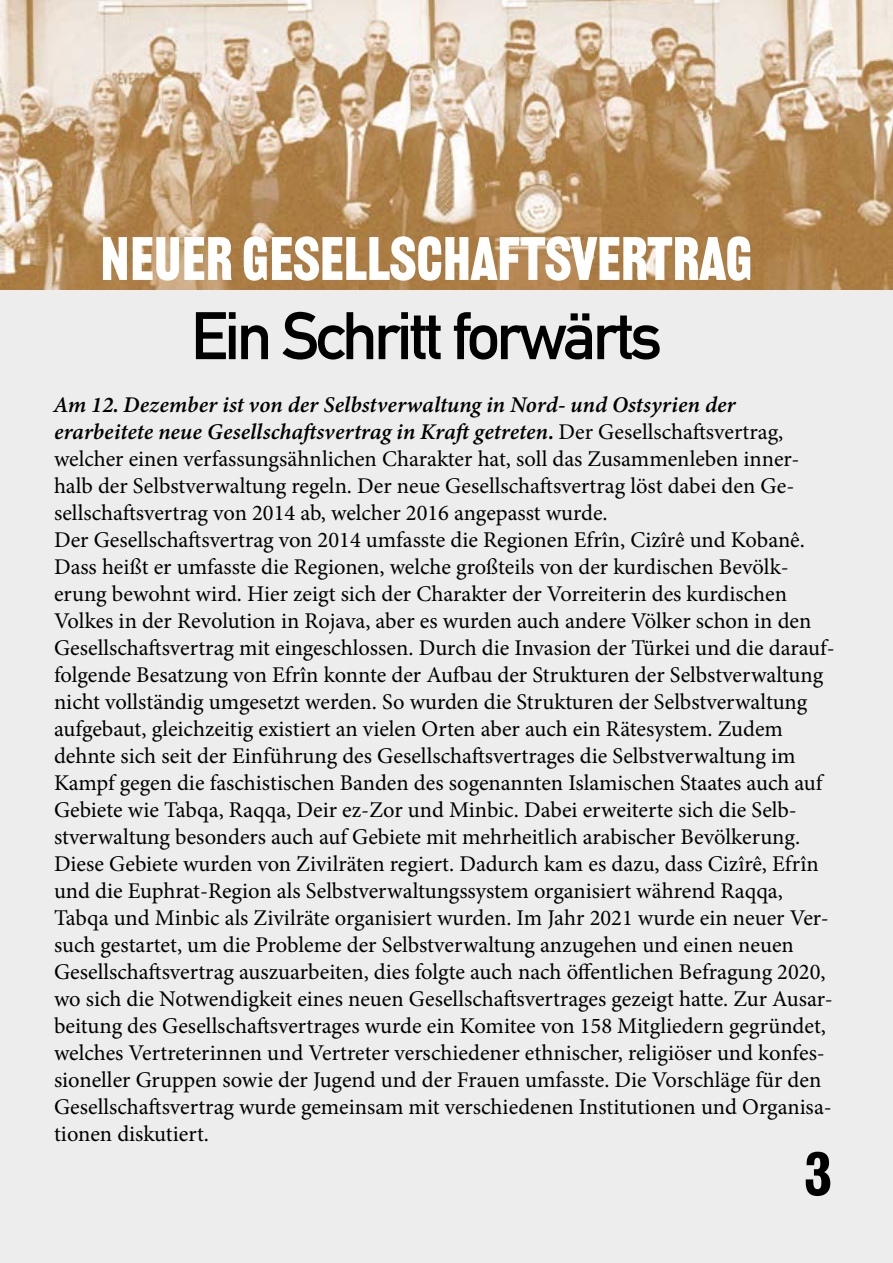
<style>
.page{position:relative;width:893px;height:1263px;background:#ededed}
.page>*{position:absolute;margin:0;border:0;box-sizing:border-box;transform-origin:0 0}
.t1{font:700 66px "DIN Alternate";letter-spacing:-.05em;color:#000}
.t2{font:60px "Railroad Gothic ATF";color:#fff}
.t3{font:60px "Railroad Gothic ATF";color:#000}
.t4{font:22.5px/27px "Minion Pro";color:#000}
.t5{font:italic 22.5px/27px "Minion Variable Concept";color:#000}
.s1{font-family:"Minion Pro";font-style:normal}
</style>
<div class="page">
<img style="left:0;top:0;width:893px;height:289px">
<h2 class="t2" style="left:100px;top:223px;width:654px">NEUER GESELLSCHAFTSVERTRAG</h2>
<h1 class="t1" style="left:191px;top:286px;width:473px">Ein Schritt forwärts</h1>
<p class="t5" style="left:54px;top:391px;width:731px">Am 12. Dezember ist von der Selbstverwaltung in Nord- und Ostsyrien der erarbeitete neue Gesellschaftsvertrag in Kraft getreten. <span class="s1">Der Gesellschaftsvertrag,</span></p>
<p class="t4" style="left:54px;top:446px;width:782px">welcher einen verfassungsähnlichen Charakter hat, soll das Zusammenleben inner&shy;halb der Selbstverwaltung regeln. Der neue Gesellschaftsvertrag löst dabei den Ge&shy;sellschaftsvertrag von 2014 ab, welcher 2016 angepasst wurde.<br>Der Gesellschaftsvertrag von 2014 umfasste die Regionen Efrîn, Cizîrê und Kobanê.<br>Dass heißt er umfasste die Regionen, welche großteils von der kurdischen Bevölk&shy;erung bewohnt wird. Hier zeigt sich der Charakter der Vorreiterin des kurdischen Volkes in der Revolution in Rojava, aber es wurden auch andere Völker schon in den Gesellschaftsvertrag mit eingeschlossen. Durch die Invasion der Türkei und die darauf&shy;folgende Besatzung von Efrîn konnte der Aufbau der Strukturen der Selbstverwaltung nicht vollständig umgesetzt werden. So wurden die Strukturen der Selbstverwaltung aufgebaut, gleichzeitig existiert an vielen Orten aber auch ein Rätesystem. Zudem dehnte sich seit der Einführung des Gesellschaftsvertrages die Selbstverwaltung im Kampf gegen die faschistischen Banden des sogenannten Islamischen Staates auch auf Gebiete wie Tabqa, Raqqa, Deir ez-Zor und Minbic. Dabei erweiterte sich die Selb&shy;stverwaltung besonders auch auf Gebiete mit mehrheitlich arabischer Bevölkerung.<br>Diese Gebiete wurden von Zivilräten regiert. Dadurch kam es dazu, dass Cizîrê, Efrîn und die Euphrat-Region als Selbstverwaltungssystem organisiert während Raqqa, Tabqa und Minbic als Zivilräte organisiert wurden. Im Jahr 2021 wurde ein neuer Ver&shy;such gestartet, um die Probleme der Selbstverwaltung anzugehen und einen neuen Gesellschaftsvertrag auszuarbeiten, dies folgte auch nach öffentlichen Befragung 2020, wo sich die Notwendigkeit eines neuen Gesellschaftsvertrages gezeigt hatte. Zur Ausar&shy;beitung des Gesellschaftsvertrages wurde ein Komitee von 158 Mitgliedern gegründet, welches Vertreterinnen und Vertreter verschiedener ethnischer, religiöser und konfes&shy;sioneller Gruppen sowie der Jugend und der Frauen umfasste. Die Vorschläge für den Gesellschaftsvertrag wurde gemeinsam mit verschiedenen Institutionen und Organisa&shy;tionen diskutiert.</p>
<h2 class="t3" style="left:805px;top:1138px;width:28px">3</h2>
</div>
